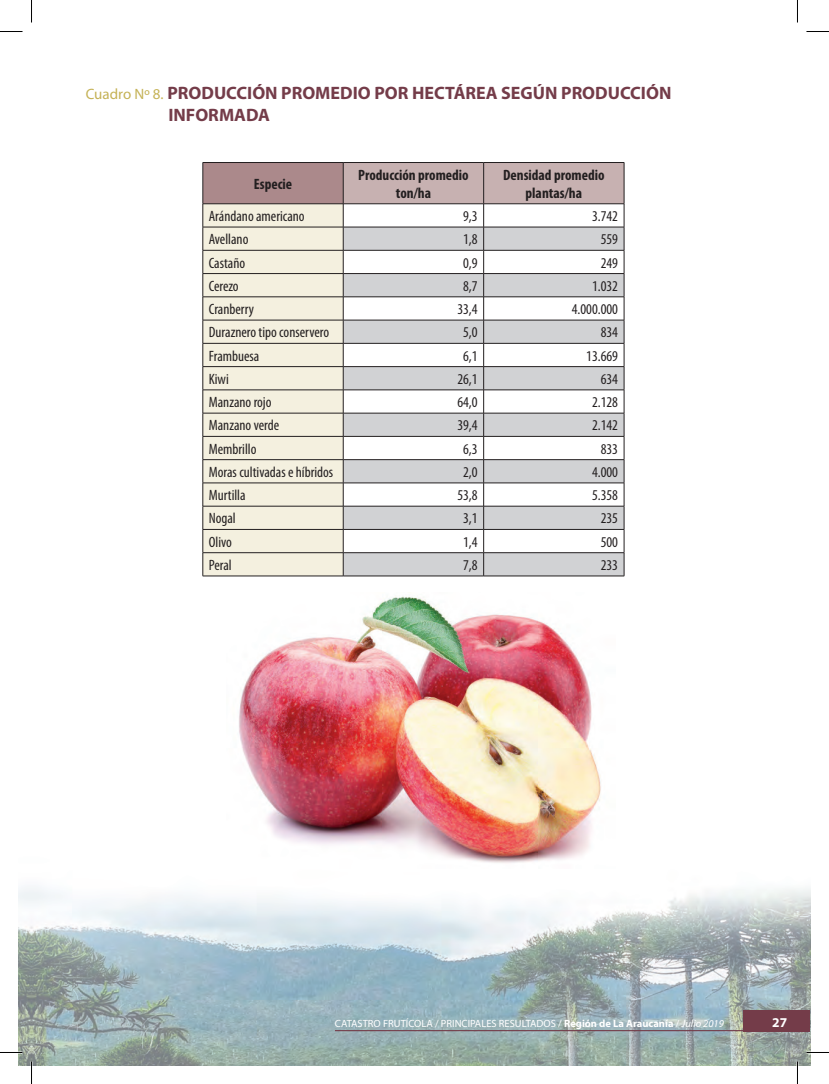
<style>
.page{position:relative;width:829px;height:1084px;background:#fff}
.page>*{position:absolute;margin:0;border:0;box-sizing:border-box;transform-origin:0 0}
.t1{font:700 18px/21.6px "Myriad Pro";color:#743c49}
.t2{font:condensed 15px "Myriad Pro";color:#231f20}
.t3{font:700 condensed 15px/18px "Myriad Pro";color:#231f20;text-align:center}
.t4{font:700 13.5px "Myriad Pro";color:#fff}
.t5{font:10.5px "Myriad Pro";color:#fff}
.s1{font-weight:400;font-size:15px;color:#c5b256}
.s2{font-weight:700}
.s3{font-style:italic}
</style>
<div class="page">
<img style="left:19px;top:887px;width:791px;height:178px">
<div style="left:743px;top:1009px;width:67px;height:22px;background:#743c49"></div>
<hr style="left:335px;top:1030px;width:409px;height:1px;background:#743c49">
<div style="left:203px;top:162px;width:140px;height:42px;background:#ab898b"></div>
<svg style="left:203px;top:204px;width:140px;height:371px;background:#efebdb"></svg>
<hr style="left:202px;top:162px;width:141px;height:1px;background:#231f20">
<hr style="left:202px;top:163px;width:1px;height:40px;background:#231f20">
<hr style="left:202px;top:203px;width:141px;height:1px;background:#231f20">
<hr style="left:202px;top:227px;width:141px;height:1px;background:#231f20">
<hr style="left:202px;top:250px;width:141px;height:1px;background:#231f20">
<hr style="left:202px;top:273px;width:141px;height:1px;background:#231f20">
<hr style="left:202px;top:296px;width:141px;height:1px;background:#231f20">
<hr style="left:202px;top:320px;width:141px;height:1px;background:#231f20">
<hr style="left:202px;top:343px;width:141px;height:1px;background:#231f20">
<hr style="left:202px;top:366px;width:141px;height:1px;background:#231f20">
<hr style="left:202px;top:389px;width:141px;height:1px;background:#231f20">
<hr style="left:202px;top:413px;width:141px;height:1px;background:#231f20">
<hr style="left:202px;top:436px;width:141px;height:1px;background:#231f20">
<hr style="left:202px;top:459px;width:141px;height:1px;background:#231f20">
<hr style="left:202px;top:482px;width:141px;height:1px;background:#231f20">
<hr style="left:202px;top:506px;width:141px;height:1px;background:#231f20">
<hr style="left:202px;top:529px;width:141px;height:1px;background:#231f20">
<hr style="left:202px;top:552px;width:141px;height:1px;background:#231f20">
<svg style="left:202px;top:204px;width:1px;height:371px"></svg>
<svg style="left:343px;top:162px;width:281px;height:413px"></svg>
<hr style="left:202px;top:575px;width:141px;height:1px;background:#231f20">
<hr style="left:343px;top:575px;width:140px;height:1px;background:#231f20">
<hr style="left:483px;top:575px;width:141px;height:1px;background:#231f20">
<img style="left:239px;top:596px;width:362px;height:267px">
<hr style="left:0;top:1051px;width:22px;height:2px;background:#fff">
<hr style="left:806px;top:1051px;width:22px;height:2px;background:#fff">
<hr style="left:796px;top:1061px;width:2px;height:22px;background:#fff">
<svg style="left:0;top:31px;width:22px;height:1px"></svg>
<svg style="left:806px;top:31px;width:22px;height:1px"></svg>
<svg style="left:0;top:1052px;width:22px;height:1px"></svg>
<svg style="left:806px;top:1052px;width:22px;height:1px"></svg>
<svg style="left:31px;top:0;width:1px;height:23px"></svg>
<svg style="left:31px;top:1061px;width:1px;height:22px"></svg>
<svg style="left:797px;top:0;width:1px;height:23px"></svg>
<svg style="left:797px;top:1061px;width:1px;height:22px"></svg>
<p class="t1" style="left:168px;top:82px;width:504px;text-indent:-82px"><span class="s1">Cuadro Nº 8.</span> PRODUCCIÓN PROMEDIO POR HECTÁREA SEGÚN PRODUCCIÓN<br>INFORMADA</p>
<p class="t3" style="left:254px;top:174px;width:40px">Especie</p>
<p class="t3" style="left:358px;top:165px;width:112px">Producción promedio ton/ha</p>
<p class="t3" style="left:503px;top:165px;width:103px">Densidad promedio plantas/ha</p>
<p class="t2" style="left:209px;top:207px;width:97px">Arándano americano</p>
<p class="t2" style="left:463px;top:207px;width:16px">9,3</p>
<p class="t2" style="left:592px;top:207px;width:28px">3.742</p>
<p class="t2" style="left:209px;top:230px;width:41px">Avellano</p>
<p class="t2" style="left:463px;top:230px;width:16px">1,8</p>
<p class="t2" style="left:600px;top:230px;width:19px">559</p>
<p class="t2" style="left:209px;top:253px;width:38px">Castaño</p>
<p class="t2" style="left:463px;top:253px;width:16px">0,9</p>
<p class="t2" style="left:600px;top:253px;width:19px">249</p>
<p class="t2" style="left:209px;top:277px;width:31px">Cerezo</p>
<p class="t2" style="left:463px;top:277px;width:16px">8,7</p>
<p class="t2" style="left:592px;top:277px;width:28px">1.032</p>
<p class="t2" style="left:209px;top:300px;width:47px">Cranberry</p>
<p class="t2" style="left:457px;top:300px;width:22px">33,4</p>
<p class="t2" style="left:571px;top:300px;width:48px">4.000.000</p>
<p class="t2" style="left:209px;top:323px;width:122px">Duraznero tipo conservero</p>
<p class="t2" style="left:463px;top:323px;width:16px">5,0</p>
<p class="t2" style="left:600px;top:323px;width:19px">834</p>
<p class="t2" style="left:209px;top:346px;width:52px">Frambuesa</p>
<p class="t2" style="left:463px;top:346px;width:16px">6,1</p>
<p class="t2" style="left:586px;top:346px;width:33px">13.669</p>
<p class="t2" style="left:209px;top:370px;width:22px">Kiwi</p>
<p class="t2" style="left:457px;top:370px;width:22px">26,1</p>
<p class="t2" style="left:600px;top:370px;width:19px">634</p>
<p class="t2" style="left:209px;top:393px;width:64px">Manzano rojo</p>
<p class="t2" style="left:457px;top:393px;width:22px">64,0</p>
<p class="t2" style="left:592px;top:393px;width:28px">2.128</p>
<p class="t2" style="left:209px;top:416px;width:72px">Manzano verde</p>
<p class="t2" style="left:457px;top:416px;width:22px">39,4</p>
<p class="t2" style="left:592px;top:416px;width:28px">2.142</p>
<p class="t2" style="left:209px;top:439px;width:49px">Membrillo</p>
<p class="t2" style="left:463px;top:439px;width:16px">6,3</p>
<p class="t2" style="left:600px;top:439px;width:19px">833</p>
<p class="t2" style="left:209px;top:463px;width:126px">Moras cultivadas e híbridos</p>
<p class="t2" style="left:463px;top:463px;width:16px">2,0</p>
<p class="t2" style="left:592px;top:463px;width:28px">4.000</p>
<p class="t2" style="left:209px;top:486px;width:38px">Murtilla</p>
<p class="t2" style="left:457px;top:486px;width:22px">53,8</p>
<p class="t2" style="left:592px;top:486px;width:28px">5.358</p>
<p class="t2" style="left:209px;top:509px;width:28px">Nogal</p>
<p class="t2" style="left:463px;top:509px;width:16px">3,1</p>
<p class="t2" style="left:600px;top:509px;width:19px">235</p>
<p class="t2" style="left:209px;top:532px;width:25px">Olivo</p>
<p class="t2" style="left:463px;top:532px;width:16px">1,4</p>
<p class="t2" style="left:600px;top:532px;width:19px">500</p>
<p class="t2" style="left:209px;top:556px;width:25px">Peral</p>
<p class="t2" style="left:463px;top:556px;width:16px">7,8</p>
<p class="t2" style="left:600px;top:556px;width:19px">233</p>
<p class="t5" style="left:335px;top:1017px;width:390px">CATASTRO FRUTÍCOLA / PRINCIPALES RESULTADOS / <span class="s2">Región de La Araucanía</span> / <span class="s3">Julio 2019</span></p>
<p class="t4" style="left:772px;top:1013px;width:16px">27</p>
</div>
